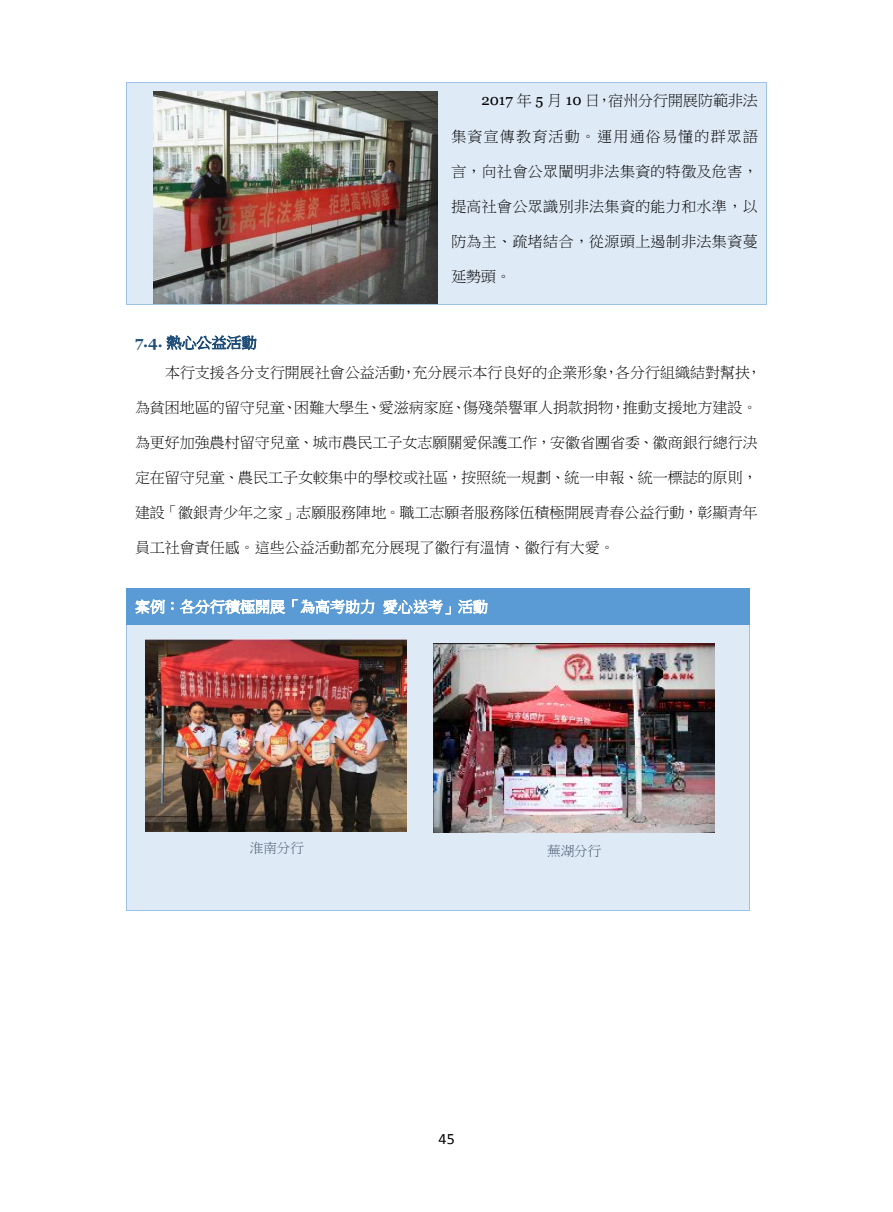
<style>
.page{position:relative;width:893px;height:1212px;background:#fff}
.page>*{position:absolute;margin:0;border:0;box-sizing:border-box;transform-origin:0 0}
.t1{font:15.9px "Calibri";color:#000}
.t2{font:15px/29.4px "P Ming Li U";color:#000}
.t3{font:15px "P Ming Li U";letter-spacing:.025em;color:#000}
.t4{font:15px "P Ming Li U";letter-spacing:.085em;color:#000}
.t5{font:13.5px "P Ming Li U";color:#44546a}
.s1{font-family:"Georgia"}
.s2{font-family:"Georgia";font-weight:700;color:#1f4e79}
.s3{color:#1f4e79}
</style>
<div class="page">
<svg style="left:166px;top:335px;width:91px;height:15px"></svg>
<div style="left:127px;top:589px;width:622px;height:35px;background:#5b9bd5"></div>
<svg style="left:135px;top:599px;width:30px;height:15px"></svg>
<svg style="left:171px;top:602px;width:3px;height:8px"></svg>
<svg style="left:180px;top:599px;width:105px;height:15px"></svg>
<svg style="left:292px;top:599px;width:83px;height:15px"></svg>
<svg style="left:383px;top:599px;width:68px;height:15px"></svg>
<svg style="left:458px;top:599px;width:30px;height:15px"></svg>
<hr style="left:127px;top:588px;width:622px;height:1px;background:#5b9bd5">
<hr style="left:749px;top:589px;width:1px;height:35px;background:#5b9bd5">
<div style="left:127px;top:625px;width:622px;height:285px;background:#deeaf6"></div>
<hr style="left:127px;top:624px;width:622px;height:1px;background:#5b9bd5">
<hr style="left:127px;top:625px;width:1px;height:285px;background:#9cc2e5">
<hr style="left:127px;top:910px;width:622px;height:1px;background:#9cc2e5">
<hr style="left:749px;top:625px;width:1px;height:285px;background:#9cc2e5">
<div style="left:127px;top:83px;width:639px;height:221px;background:#deeaf6"></div>
<hr style="left:127px;top:82px;width:639px;height:1px;background:#9cc2e5">
<hr style="left:127px;top:83px;width:1px;height:221px;background:#9cc2e5">
<hr style="left:127px;top:304px;width:639px;height:1px;background:#9cc2e5">
<hr style="left:766px;top:83px;width:1px;height:221px;background:#9cc2e5">
<img style="left:153px;top:91px;width:285px;height:213px">
<img style="left:146px;top:640px;width:260px;height:191px">
<img style="left:434px;top:644px;width:280px;height:188px">
<p class="t2" style="left:481px;top:86px;width:278px"><span class="s1">2017</span> 年 <span class="s1">5</span> 月 <span class="s1">10</span> 日，宿州分行開展防範非法</p>
<p class="t4" style="left:451px;top:128px;width:308px">集資宣傳教育活動。運用通俗易懂的群眾語</p>
<p class="t3" style="left:451px;top:164px;width:308px">言，向社會公眾闡明非法集資的特徵及危害，</p>
<p class="t3" style="left:451px;top:199px;width:308px">提高社會公眾識別非法集資的能力和水準，以</p>
<p class="t3" style="left:451px;top:234px;width:308px">防為主、疏堵結合，從源頭上遏制非法集資蔓</p>
<p class="t2" style="left:451px;top:262px;width:61px">延勢頭。</p>
<p class="t2" style="left:165px;top:328px;width:598px;text-indent:-30px"><span class="s2">7.4.</span> <span class="s3">熱心公益活動<br></span>本行支援各分支行開展社會公益活動，充分展示本行良好的企業形象，各分行組織結對幫扶，</p>
<p class="t2" style="left:135px;top:392px;width:624px">為貧困地區的留守兒童、困難大學生、愛滋病家庭、傷殘榮譽軍人捐款捐物，推動支援地方建設。</p>
<p class="t2" style="left:135px;top:427px;width:624px">為更好加強農村留守兒童、城市農民工子女志願關愛保護工作，安徽省團省委、徽商銀行總行決</p>
<p class="t2" style="left:135px;top:463px;width:624px">定在留守兒童、農民工子女較集中的學校或社區，按照統一規劃、統一申報、統一標誌的原則，</p>
<p class="t2" style="left:135px;top:498px;width:624px">建設「徽銀青少年之家」志願服務陣地。職工志願者服務隊伍積極開展青春公益行動，彰顯青年</p>
<p class="t2" style="left:135px;top:533px;width:481px">員工社會責任感。這些公益活動都充分展現了徽行有溫情、徽行有大愛。</p>
<p class="t5" style="left:250px;top:841px;width:55px">淮南分行</p>
<p class="t5" style="left:547px;top:844px;width:55px">蕪湖分行</p>
<p class="t1" style="left:439px;top:1129px;width:18px">45</p>
</div>
